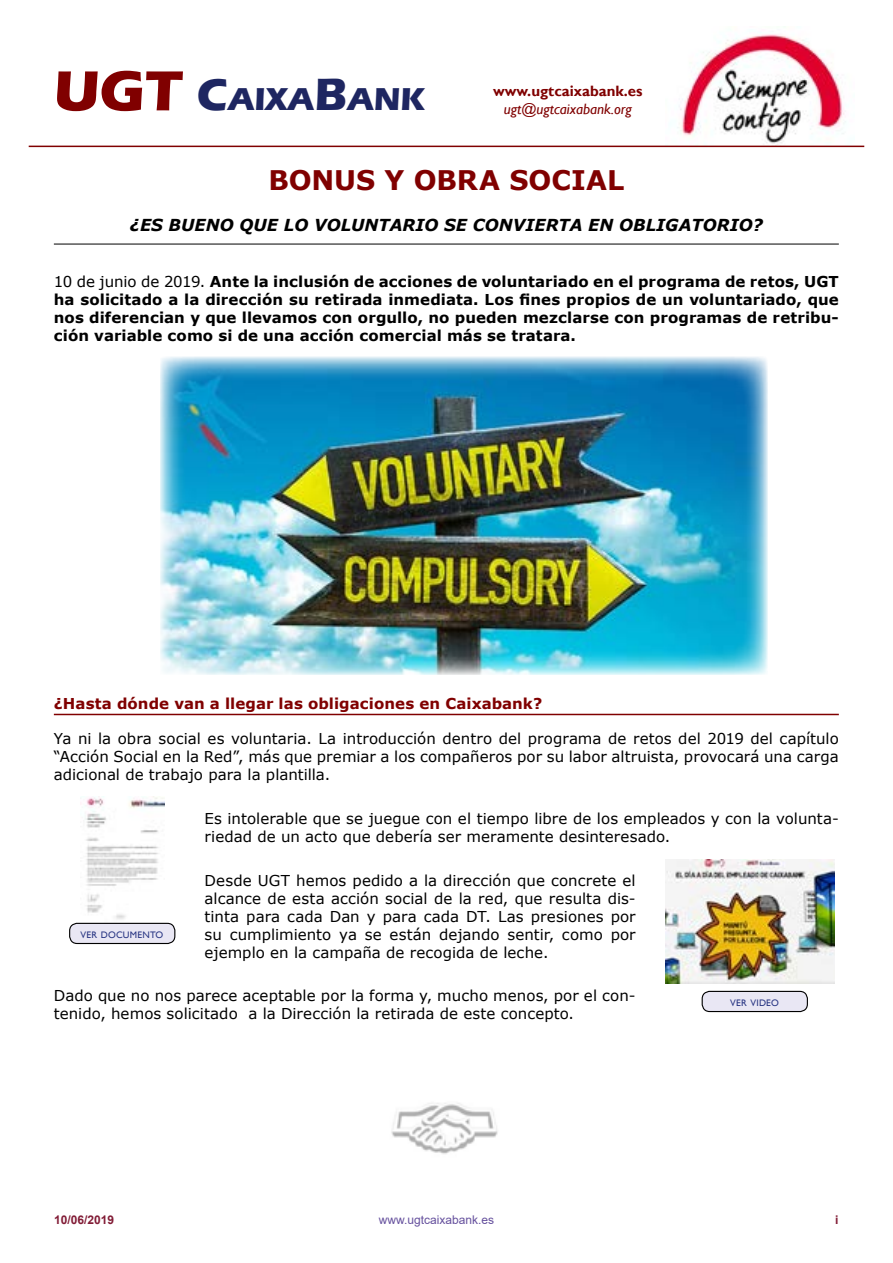
<style>
.page{position:relative;width:893px;height:1263px;background:#fff}
.page>*{position:absolute;margin:0;border:0;box-sizing:border-box;transform-origin:0 0}
.t1{font:700 32.55px "Eras ITC";color:#1e2661}
.Titular{font:700 27px "Verdana";letter-spacing:-.005em;color:#800000}
.subtitular{font:italic 700 16.5px "Verdana";color:#000}
.cuerpo{font:15px/18px "Verdana";letter-spacing:.005em;color:#000;text-align:justify}
.entrada{font:700 15px/18px "Verdana";letter-spacing:.005em;color:#000;text-align:justify}
.entradilla{font:700 15px "Verdana";letter-spacing:.005em;color:#800000}
.t2{font:italic 15px "Gill Sans";color:#800000}
.t3{font:700 15px "Gill Sans";color:#800000}
.t4{font:12px "Arial";color:#65509d}
.t5{font:700 12px "Arial";color:#821d37}
.t6{font:9.45px "Gill Sans";letter-spacing:.025em;color:#283583}
.s1{font-size:58.5px;color:#800000}
.s2{font-size:46.5px}
.s3{font-weight:400}
</style>
<div class="page">
<img style="left:666px;top:32px;width:189px;height:116px">
<hr style="left:29px;top:146px;width:835px;height:1px;background:#800000">
<hr style="left:54px;top:244px;width:785px;height:1px;background:#000">
<hr style="left:54px;top:714px;width:785px;height:1px;background:#800000">
<img style="left:665px;top:859px;width:170px;height:124px">
<img style="left:80px;top:796px;width:84px;height:127px">
<div style="left:70px;top:923px;width:105px;height:20px;background:#e9e7f4;border-radius:7px"></div>
<div style="left:69px;top:923px;width:106px;height:21px;border:1px solid #000;border-radius:7px"></div>
<div style="left:702px;top:991px;width:105px;height:20px;background:#e9e7f4;border-radius:7px"></div>
<div style="left:702px;top:991px;width:106px;height:21px;border:1px solid #000;border-radius:7px"></div>
<img style="left:160px;top:356px;width:608px;height:318px">
<img style="left:391px;top:1103px;width:107px;height:51px">
<h1 class="t1" style="left:54px;top:81px;width:373px"><span class="s1">UGT</span> <span class="s2">C</span>AIXA<span class="s2">B</span>ANK</h1>
<p class="t3" style="left:493px;top:82px;width:151px">www.ugtcaixabank.es</p>
<p class="t2" style="left:504px;top:100px;width:130px">ugt@ugtcaixabank.org</p>
<p class="Titular" style="left:268px;top:161px;width:357px">BONUS Y OBRA SOCIAL</p>
<p class="subtitular" style="left:130px;top:213px;width:635px">¿ES BUENO QUE LO VOLUNTARIO SE CONVIERTA EN OBLIGATORIO?</p>
<p class="entrada" style="left:54px;top:272px;width:786px"><span class="s3">10 de junio de 2019.</span> Ante la inclusión de acciones de voluntariado en el programa de retos, UGT ha solicitado a la dirección su retirada inmediata. Los fines propios de un voluntariado, que nos diferencian y que llevamos con orgullo, no pueden mezclarse con programas de retribu&shy;ción variable como si de una acción comercial más se tratara.</p>
<p class="entradilla" style="left:54px;top:693px;width:490px">¿Hasta dónde van a llegar las obligaciones en Caixabank?</p>
<p class="cuerpo" style="left:54px;top:730px;width:786px">Ya ni la obra social es voluntaria. La introducción dentro del programa de retos del 2019 del capítulo “Acción Social en la Red”, más que premiar a los compañeros por su labor altruista, provocará una carga adicional de trabajo para la plantilla.</p>
<p class="cuerpo" style="left:205px;top:809px;width:636px">Es intolerable que se juegue con el tiempo libre de los empleados y con la volunta&shy;riedad de un acto que debería ser meramente desinteresado.</p>
<p class="cuerpo" style="left:205px;top:871px;width:433px">Desde UGT hemos pedido a la dirección que concrete el alcance de esta acción social de la red, que resulta dis&shy;tinta para cada Dan y para cada DT. Las presiones por su cumplimiento ya se están dejando sentir, como por ejemplo en la campaña de recogida de leche.</p>
<p class="cuerpo" style="left:54px;top:986px;width:583px">Dado que no nos parece aceptable por la forma y, mucho menos, por el con&shy;tenido, hemos solicitado a la Dirección la retirada de este concepto.</p>
<p class="t6" style="left:81px;top:929px;width:84px">VER DOCUMENTO</p>
<p class="t6" style="left:730px;top:997px;width:50px">VER VIDEO</p>
<p class="t5" style="left:54px;top:1211px;width:62px">10/06/2019</p>
<p class="t4" style="left:379px;top:1212px;width:117px">www.ugtcaixabank.es</p>
<p class="t5" style="left:835px;top:1211px;width:5px">i</p>
</div>
